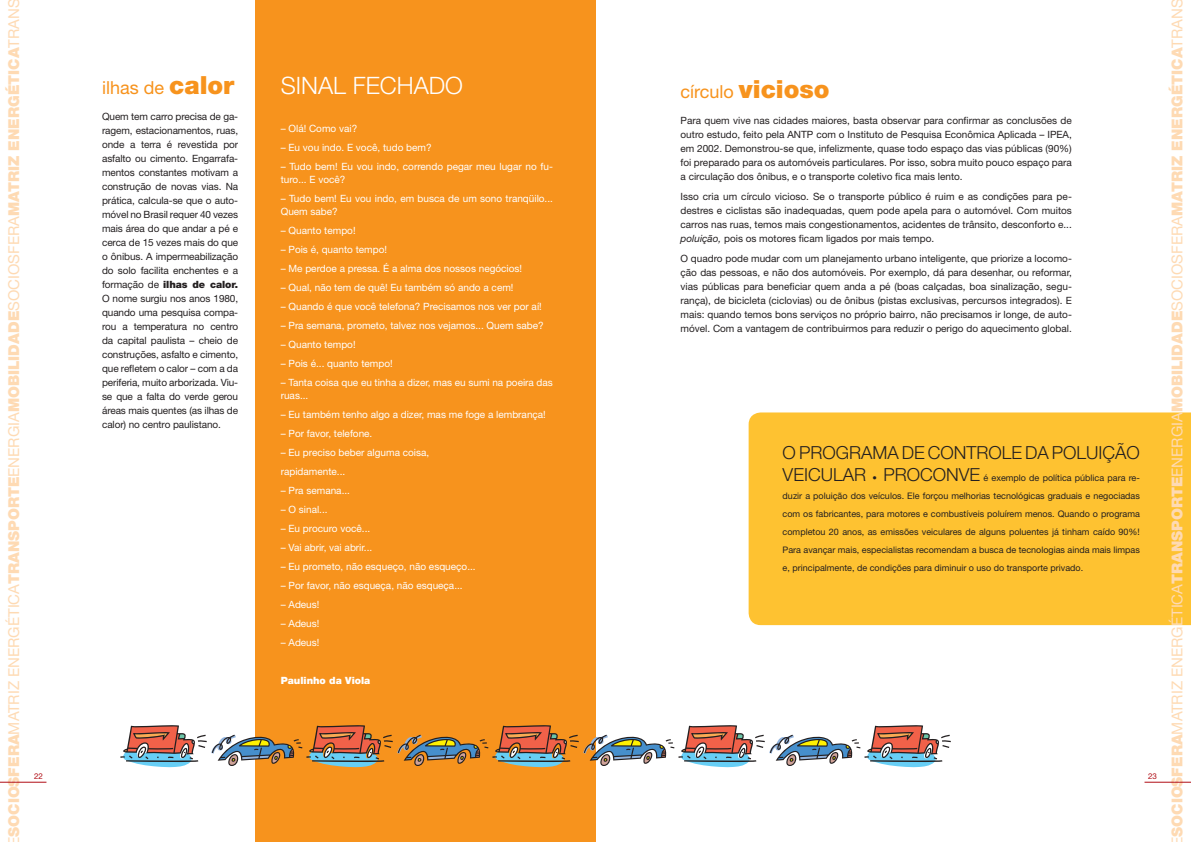
<style>
.page{position:relative;width:1191px;height:842px;background:#fff}
.page>*{position:absolute;margin:0;border:0;box-sizing:border-box;transform-origin:0 0}
.t1{font:300 24px "Helvetica Neue LT Std";color:#fff}
.t2{font:300 18px "Helvetica Neue LT Std";color:#231f20}
.t3{font:18px "Helvetica Neue LT Std";color:#f7931d}
.t4{font:900 15px "Helvetica Neue LT Std";color:#fedab3}
.t5{font:10px/14px "Helvetica Neue LT Std";color:#231f20;text-align:justify}
.t6{font:10px/13px "Helvetica Neue LT Std";color:#fff}
.t7{font:900 10px "Helvetica Neue LT Std";color:#fff}
.t8{font:9px/18px "Helvetica Neue LT Std";color:#231f20;text-align:justify}
.t9{font:8px "Helvetica Neue LT Std";color:#b00d15}
.s1{font-weight:400}
.s2{font-weight:900;font-size:25px}
.s3{font-weight:900}
.s4{font-style:italic}
.s5{font-weight:300;font-size:18px}
.s6{font-weight:300}
</style>
<div class="page">
<div style="left:748px;top:412px;width:443px;height:213px;background:#fec231"></div>
<div style="left:255px;top:0;width:340px;height:842px;background:#f7931d"></div>
<svg style="left:120px;top:725px;width:831px;height:42px"></svg>
<hr style="left:0;top:782px;width:46px;height:1px;background:#b00d15">
<hr style="left:1144px;top:782px;width:47px;height:1px;background:#b00d15">
<h3 class="t4" style="left:5px;top:846px;width:849px;rotate:-90deg"><span class="s1">E</span>SOCIOSFERA<span class="s1">MATRIZ ENERGÉTICA</span>TRANSPORTE<span class="s1">ENERGIA</span>MOBILIDADE<span class="s1">SOCIOSFERA</span>MATRIZ ENERGÉTICA<span class="s1">TRANS</span></h3>
<p class="t9" style="left:34px;top:771px;width:10px">22</p>
<h2 class="t3" style="left:102px;top:77px;width:134px">ilhas de <span class="s2">calor</span></h2>
<p class="t5" style="left:102px;top:110px;width:138px">Quem tem carro precisa de ga&shy;ragem, estacionamentos, ruas, onde a terra é revestida por asfalto ou cimento. Engarrafa&shy;mentos constantes motivam a construção de novas vias. Na prática, calcula-se que o auto&shy;móvel no Brasil requer 40 vezes mais área do que andar a pé e cerca de 15 vezes mais do que o ônibus. A impermeabilização do solo facilita enchentes e a formação de <span class="s3">ilhas de calor.<br></span>O nome surgiu nos anos 1980, quando uma pesquisa compa&shy;rou a temperatura no centro da capital paulista – cheio de construções, asfalto e cimento, que refletem o calor – com a da periferia, muito arborizada. Viu&shy;se que a falta do verde gerou áreas mais quentes (as ilhas de calor) no centro paulistano.</p>
<h1 class="t1" style="left:281px;top:70px;width:184px">SINAL FECHADO</h1>
<p class="t6" style="left:281px;top:121px;width:78px">– Olá! Como vai?</p>
<p class="t6" style="left:281px;top:140px;width:152px">– Eu vou indo. E você, tudo bem?</p>
<p class="t6" style="left:281px;top:159px;width:274px">– Tudo bem! Eu vou indo, correndo pegar meu lugar no fu&shy;turo... E você?</p>
<p class="t6" style="left:281px;top:191px;width:274px">– Tudo bem! Eu vou indo, em busca de um sono tranqüilo...<br>Quem sabe?</p>
<p class="t6" style="left:281px;top:223px;width:76px">– Quanto tempo!</p>
<p class="t6" style="left:281px;top:242px;width:108px">– Pois é, quanto tempo!</p>
<p class="t6" style="left:281px;top:261px;width:243px">– Me perdoe a pressa. É a alma dos nossos negócios!</p>
<p class="t6" style="left:281px;top:280px;width:234px">– Qual, não tem de quê! Eu também só ando a cem!</p>
<p class="t6" style="left:281px;top:299px;width:262px">– Quando é que você telefona? Precisamos nos ver por aí!</p>
<p class="t6" style="left:281px;top:318px;width:264px">– Pra semana, prometo, talvez nos vejamos... Quem sabe?</p>
<p class="t6" style="left:281px;top:337px;width:76px">– Quanto tempo!</p>
<p class="t6" style="left:281px;top:356px;width:113px">– Pois é... quanto tempo!</p>
<p class="t6" style="left:281px;top:375px;width:274px">– Tanta coisa que eu tinha a dizer, mas eu sumi na poeira das ruas...</p>
<p class="t6" style="left:281px;top:407px;width:267px">– Eu também tenho algo a dizer, mas me foge a lembrança!</p>
<p class="t6" style="left:281px;top:426px;width:93px">– Por favor, telefone.</p>
<p class="t6" style="left:281px;top:442px;width:150px;line-height:19px">– Eu preciso beber alguma coisa, rapidamente...</p>
<p class="t6" style="left:281px;top:483px;width:71px">– Pra semana...</p>
<p class="t6" style="left:281px;top:502px;width:48px">– O sinal...</p>
<p class="t6" style="left:281px;top:521px;width:91px">– Eu procuro você...</p>
<p class="t6" style="left:281px;top:540px;width:93px">– Vai abrir, vai abrir...</p>
<p class="t6" style="left:281px;top:559px;width:196px">– Eu prometo, não esqueço, não esqueço...</p>
<p class="t6" style="left:281px;top:578px;width:183px">– Por favor, não esqueça, não esqueça...</p>
<p class="t6" style="left:281px;top:597px;width:40px">– Adeus!</p>
<p class="t6" style="left:281px;top:616px;width:40px">– Adeus!</p>
<p class="t6" style="left:281px;top:635px;width:40px">– Adeus!</p>
<p class="t7" style="left:281px;top:674px;width:91px">Paulinho da Viola</p>
<h2 class="t3" style="left:680px;top:81px;width:151px">círculo <span class="s2">vicioso</span></h2>
<p class="t5" style="left:680px;top:113px;width:393px">Para quem vive nas cidades maiores, basta observar para confirmar as conclusões de outro estudo, feito pela ANTP com o Instituto de Pesquisa Econômica Aplicada – IPEA, em 2002. Demonstrou-se que, infelizmente, quase todo espaço das vias públicas (90%) foi preparado para os automóveis particulares. Por isso, sobra muito pouco espaço para a circulação dos ônibus, e o transporte coletivo fica mais lento.</p>
<p class="t5" style="left:680px;top:189px;width:393px">Isso cria um círculo vicioso. Se o transporte público é ruim e as condições para pe&shy;destres e ciclistas são inadequadas, quem pode apela para o automóvel. Com muitos carros nas ruas, temos mais congestionamentos, acidentes de trânsito, desconforto e... <span class="s4">poluição,</span> pois os motores ficam ligados por mais tempo.</p>
<p class="t5" style="left:680px;top:251px;width:393px">O quadro pode mudar com um planejamento urbano inteligente, que priorize a locomo&shy;ção das pessoas, e não dos automóveis. Por exemplo, dá para desenhar, ou reformar, vias públicas para beneficiar quem anda a pé (boas calçadas, boa sinalização, segu&shy;rança), de bicicleta (ciclovias) ou de ônibus (pistas exclusivas, percursos integrados). E mais: quando temos bons serviços no próprio bairro, não precisamos ir longe, de auto&shy;móvel. Com a vantagem de contribuirmos para reduzir o perigo do aquecimento global.</p>
<h2 class="t2" style="left:782px;top:442px;width:359px">O PROGRAMA DE CONTROLE DA POLUIÇÃO</h2>
<p class="t8" style="left:782px;top:469px;width:359px"><span class="s5">VEICULAR</span> <span class="s6">•</span> <span class="s5">PROCONVE</span> é exemplo de política pública para re&shy;duzir a poluição dos veículos. Ele forçou melhorias tecnológicas graduais e negociadas com os fabricantes, para motores e combustíveis poluírem menos. Quando o programa completou 20 anos, as emissões veiculares de alguns poluentes já tinham caído 90%!<br>Para avançar mais, especialistas recomendam a busca de tecnologias ainda mais limpas e, principalmente, de condições para diminuir o uso do transporte privado.</p>
<p class="t9" style="left:1148px;top:771px;width:10px">23</p>
<h3 class="t4" style="left:1168px;top:846px;width:849px;rotate:-90deg"><span class="s1">E</span>SOCIOSFERA<span class="s1">MATRIZ ENERGÉTICA</span>TRANSPORTE<span class="s1">ENERGIA</span>MOBILIDADE<span class="s1">SOCIOSFERA</span>MATRIZ ENERGÉTICA<span class="s1">TRANS</span></h3>
</div>
